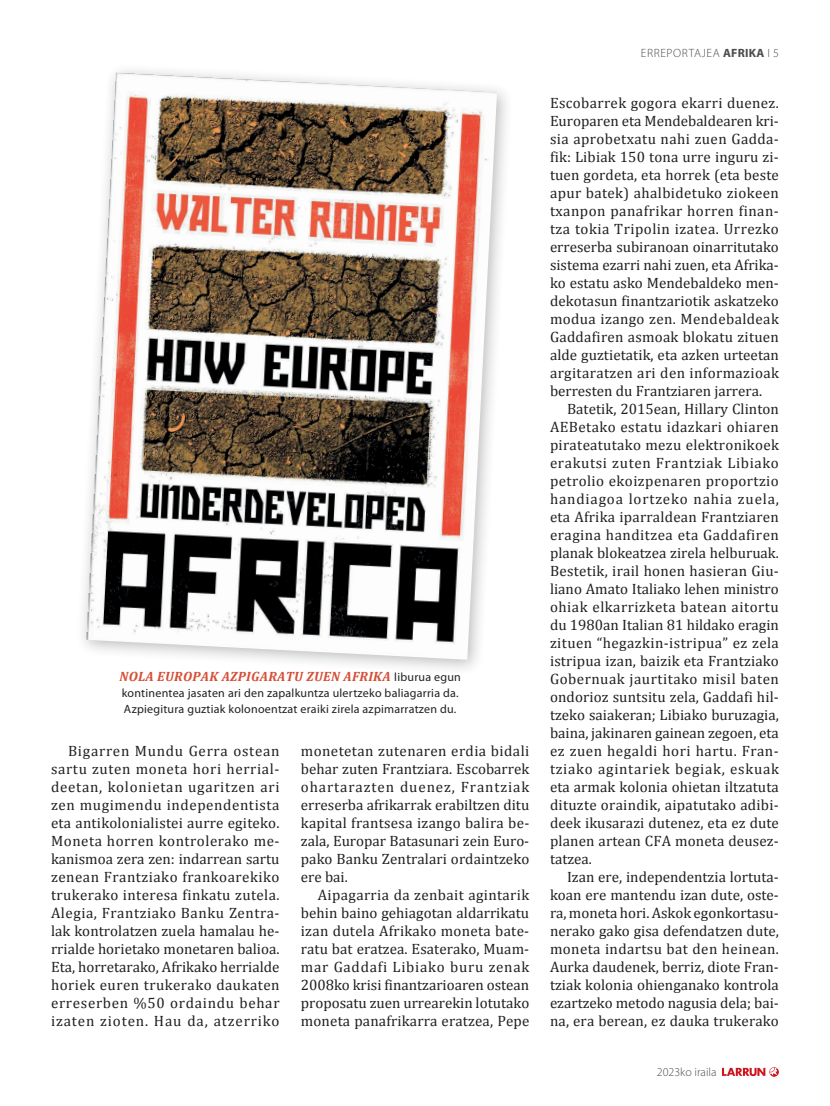
<style>
.page{position:relative;width:830px;height:1106px;background:#fff}
.page>*{position:absolute;margin:0;border:0;box-sizing:border-box;transform-origin:0 0}
.t1{font:15px/18px "Cambria";letter-spacing:.01em;color:#231f20;text-align:justify}
.t2{font:italic 700 13.5px "Cambria";letter-spacing:.02em;color:#d54f37}
.t3{font:12px/15.8px "Myriad Pro";letter-spacing:.02em;color:#231f20}
.t4{font:300 12px "Myriad Pro";letter-spacing:.05em;color:#4b4c4d}
.t5{font:300 12px "Myriad Pro";letter-spacing:.01em;color:#4b4c4d}
.s1{font-family:"Myriad Pro";font-weight:400;font-style:normal;font-size:12px;color:#231f20}
.s2{font-weight:700}
</style>
<div class="page">
<svg style="left:722px;top:1067px;width:56px;height:9px"></svg>
<div style="left:75px;top:62px;width:438px;height:614px;background:#231f20;opacity:.3"></div>
<img style="left:86px;top:73px;width:411px;height:586px">
<p class="t2" style="left:119px;top:668px;width:343px">NOLA EUROPAK AZPIGARATU ZUEN AFRIKA <span class="s1">liburua egun</span></p>
<p class="t3" style="left:122px;top:685px;width:338px">kontinentea jasaten ari den zapalkuntza ulertzeko baliagarria da.<br>Azpiegitura guztiak kolonoentzat eraiki zirela azpimarratzen du.</p>
<p class="t1" style="left:51px;top:742px;width:230px;text-indent:17px">Bigarren Mundu Gerra ostean sartu zuten moneta hori herrial&shy;deetan, kolonietan ugaritzen ari zen mugimendu independentista eta antikolonialistei aurre egiteko.<br>Moneta horren kontrolerako me&shy;kanismoa zera zen: indarrean sartu zenean Frantziako frankoarekiko trukerako interesa finkatu zutela.<br>Alegia, Frantziako Banku Zentra&shy;lak kontrolatzen zuela hamalau he&shy;rrialde horietako monetaren balioa.<br>Eta, horretarako, Afrikako herrialde horiek euren trukerako daukaten erreserben %50 ordaindu behar izaten zioten. Hau da, atzerriko</p>
<p class="t1" style="left:301px;top:742px;width:230px">monetetan zutenaren erdia bidali behar zuten Frantziara. Escobarrek ohartarazten duenez, Frantziak erreserba afrikarrak erabiltzen ditu kapital frantsesa izango balira be&shy;zala, Europar Batasunari zein Euro&shy;pako Banku Zentralari ordaintzeko ere bai.</p>
<p class="t1" style="left:301px;top:886px;width:230px;text-indent:17px">Aipagarria da zenbait agintarik behin baino gehiagotan aldarrikatu izan dutela Afrikako moneta bate&shy;ratu bat eratzea. Esaterako, Muam&shy;mar Gaddafi Libiako buru zenak 2008ko krisi finantzarioaren ostean proposatu zuen urrearekin lotutako moneta panafrikarra eratzea, Pepe</p>
<p class="t4" style="left:640px;top:45px;width:139px">ERREPORTAJEA <span class="s2">AFRIKA</span> І 5</p>
<p class="t1" style="left:549px;top:94px;width:230px">Escobarrek gogora ekarri duenez.<br>Europaren eta Mendebaldearen kri&shy;sia aprobetxatu nahi zuen Gadda&shy;fik: Libiak 150 tona urre inguru zi&shy;tuen gordeta, eta horrek (eta beste apur batek) ahalbidetuko ziokeen txanpon panafrikar horren finan&shy;tza tokia Tripolin izatea. Urrezko erreserba subiranoan oinarritutako sistema ezarri nahi zuen, eta Afrika&shy;ko estatu asko Mendebaldeko men&shy;dekotasun finantzariotik askatzeko modua izango zen. Mendebaldeak Gaddafiren asmoak blokatu zituen alde guztietatik, eta azken urteetan argitaratzen ari den informazioak berresten du Frantziaren jarrera.</p>
<p class="t1" style="left:549px;top:400px;width:230px;text-indent:17px">Batetik, 2015ean, Hillary Clinton AEBetako estatu idazkari ohiaren pirateatutako mezu elektronikoek erakutsi zuten Frantziak Libiako petrolio ekoizpenaren proportzio handiagoa lortzeko nahia zuela, eta Afrika iparraldean Frantziaren eragina handitzea eta Gaddafiren planak blokeatzea zirela helburuak.<br>Bestetik, irail honen hasieran Giu&shy;liano Amato Italiako lehen ministro ohiak elkarrizketa batean aitortu du 1980an Italian 81 hildako eragin zituen “hegazkin-istripua” ez zela istripua izan, baizik eta Frantziako Gobernuak jaurtitako misil baten ondorioz suntsitu zela, Gaddafi hil&shy;tzeko saiakeran; Libiako buruzagia, baina, jakinaren gainean zegoen, eta ez zuen hegaldi hori hartu. Fran&shy;tziako agintariek begiak, eskuak eta armak kolonia ohietan iltzatuta dituzte oraindik, aipatutako adibi&shy;deek ikusarazi dutenez, eta ez dute planen artean CFA moneta deusez&shy;tatzea.</p>
<p class="t1" style="left:549px;top:868px;width:230px;text-indent:17px">Izan ere, independentzia lortuta&shy;koan ere mantendu izan dute, oste&shy;ra, moneta hori. Askok egonkortasu&shy;nerako gako gisa defendatzen dute, moneta indartsu bat den heinean.<br>Aurka daudenek, berriz, diote Fran&shy;tziak kolonia ohienganako kontrola ezartzeko metodo nagusia dela; bai&shy;na, era berean, ez dauka trukerako</p>
<p class="t5" style="left:656px;top:1065px;width:61px">2023ko iraila</p>
</div>
